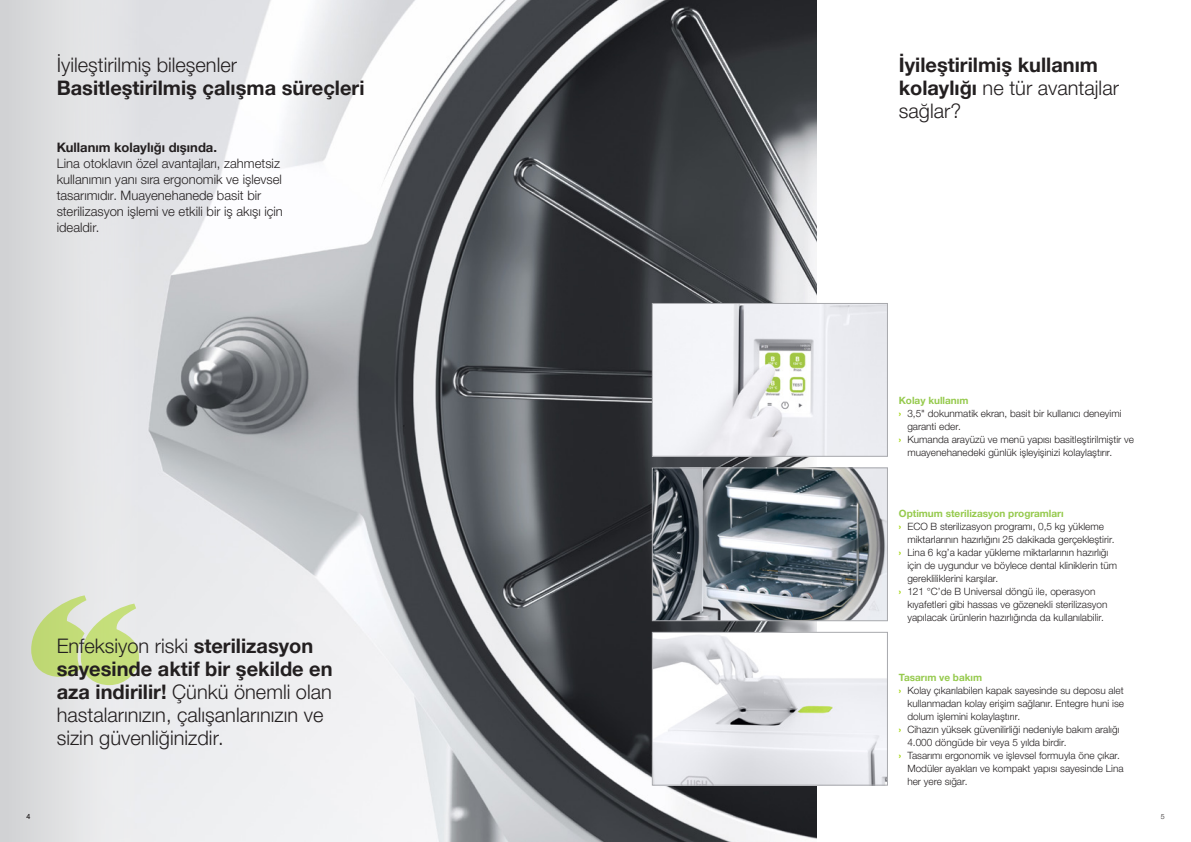
<style>
.page{position:relative;width:1191px;height:842px;background:#fff}
.page>*{position:absolute;margin:0;border:0;box-sizing:border-box;transform-origin:0 0}
.t1{font:20px/23px "Helvetica Neue World 45 Lt";color:#231f20}
.t2{font:700 20px "Helvetica Neue World 75";color:#231f20}
.t3{font:13px/16px "Helvetica Neue World 45 Lt";color:#231f20}
.t4{font:700 13px "Helvetica Neue World 75";color:#231f20}
.t5{font:10px "Helvetica Neue World 45 Lt";color:#231f20}
.t6{font:700 10px "Helvetica Neue World 75";color:#96ca4e}
.t7{font:7px "Helvetica Neue World 45 Lt";color:#231f20}
.s1{font-family:"Helvetica Neue World 75";font-weight:700}
.s2{font-family:"Helvetica Neue World 75";font-weight:700;color:#a2d40a}
</style>
<div class="page">
<div style="left:0;top:0;width:303px;height:842px;background:#d1d2d4"></div>
<img style="left:60px;top:0;width:756px;height:842px">
<img style="left:654px;top:305px;width:231px;height:149px">
<div style="left:652px;top:303px;width:235px;height:153px;border:1px solid #a8a9ad"></div>
<img style="left:654px;top:634px;width:231px;height:149px">
<div style="left:652px;top:632px;width:235px;height:153px;border:1px solid #a8a9ad"></div>
<img style="left:654px;top:470px;width:231px;height:149px">
<div style="left:652px;top:468px;width:235px;height:153px;border:1px solid #a8a9ad"></div>
<svg style="left:31px;top:595px;width:108px;height:90px;background:#cfdfa3"></svg>
<h1 class="t1" style="left:57px;top:54px;width:182px">İyileştirilmiş bileşenler</h1>
<h1 class="t2" style="left:57px;top:76px;width:309px">Basitleştirilmiş çalışma süreçleri</h1>
<h2 class="t4" style="left:57px;top:140px;width:162px">Kullanım kolaylığı dışında.</h2>
<h2 class="t3" style="left:57px;top:155px;width:228px">Lina otoklavın özel avantajları, zahmetsiz kullanımın yanı sıra ergonomik ve işlevsel tasarımıdır. Muayenehanede basit bir sterilizasyon işlemi ve etkili bir iş akışı için idealdir.</h2>
<p class="t7" style="left:26px;top:812px;width:5px">4</p>
<h1 class="t1" style="left:57px;top:635px;width:258px">Enfeksiyon riski <span class="s1">sterilizasyon</span></h1>
<h1 class="t2" style="left:57px;top:658px;width:277px">sayesinde aktif bir şekilde en</h1>
<h1 class="t1" style="left:57px;top:681px;width:277px"><span class="s1">aza indirilir!</span> Çünkü önemli olan hastalarınızın, çalışanlarınızın ve sizin güvenliğinizdir.</h1>
<h1 class="t2" style="left:899px;top:53px;width:200px">İyileştirilmiş kullanım</h1>
<h1 class="t1" style="left:899px;top:77px;width:222px"><span class="s1">kolaylığı</span> ne tür avantajlar sağlar?</h1>
<p class="t6" style="left:899px;top:395px;width:71px">Kolay kullanım</p>
<p class="t5" style="left:899px;top:408px;width:224px"><span class="s2">›</span> 3,5" dokunmatik ekran, basit bir kullanıcı deneyimi</p>
<p class="t5" style="left:907px;top:421px;width:55px">garanti eder.</p>
<p class="t5" style="left:899px;top:434px;width:237px"><span class="s2">›</span> Kumanda arayüzü ve menü yapısı basitleştirilmiştir ve</p>
<p class="t5" style="left:907px;top:447px;width:206px">muayenehanedeki günlük işleyişinizi kolaylaştırır.</p>
<p class="t6" style="left:899px;top:507px;width:166px">Optimum sterilizasyon programları</p>
<p class="t5" style="left:899px;top:520px;width:206px"><span class="s2">›</span> ECO B sterilizasyon programı, 0,5 kg yükleme</p>
<p class="t5" style="left:907px;top:533px;width:209px">miktarlarının hazırlığını 25 dakikada gerçekleştirir.</p>
<p class="t5" style="left:899px;top:546px;width:211px"><span class="s2">›</span> Lina 6 kg’a kadar yükleme miktarlarının hazırlığı</p>
<p class="t5" style="left:907px;top:559px;width:211px">için de uygundur ve böylece dental kliniklerin tüm</p>
<p class="t5" style="left:907px;top:572px;width:92px">gerekliliklerini karşılar.</p>
<p class="t5" style="left:899px;top:585px;width:198px"><span class="s2">›</span> 121 °C’de B Universal döngü ile, operasyon</p>
<p class="t5" style="left:907px;top:598px;width:201px">kıyafetleri gibi hassas ve gözenekli sterilizasyon</p>
<p class="t5" style="left:907px;top:611px;width:198px">yapılacak ürünlerin hazırlığında da kullanılabilir.</p>
<p class="t6" style="left:899px;top:672px;width:85px">Tasarım ve bakım</p>
<p class="t5" style="left:899px;top:685px;width:226px"><span class="s2">›</span> Kolay çıkarılabilen kapak sayesinde su deposu alet</p>
<p class="t5" style="left:907px;top:698px;width:218px">kullanmadan kolay erişim sağlanır. Entegre huni ise</p>
<p class="t5" style="left:907px;top:711px;width:114px">dolum işlemini kolaylaştırır.</p>
<p class="t5" style="left:899px;top:724px;width:222px"><span class="s2">›</span> Cihazın yüksek güvenilirliği nedeniyle bakım aralığı</p>
<p class="t5" style="left:907px;top:737px;width:161px">4.000 döngüde bir veya 5 yılda birdir.</p>
<p class="t5" style="left:899px;top:750px;width:223px"><span class="s2">›</span> Tasarımı ergonomik ve işlevsel formuyla öne çıkar.</p>
<p class="t5" style="left:907px;top:763px;width:218px">Modüler ayakları ve kompakt yapısı sayesinde Lina</p>
<p class="t5" style="left:907px;top:776px;width:62px">her yere sığar.</p>
<p class="t7" style="left:1160px;top:812px;width:5px">5</p>
</div>
